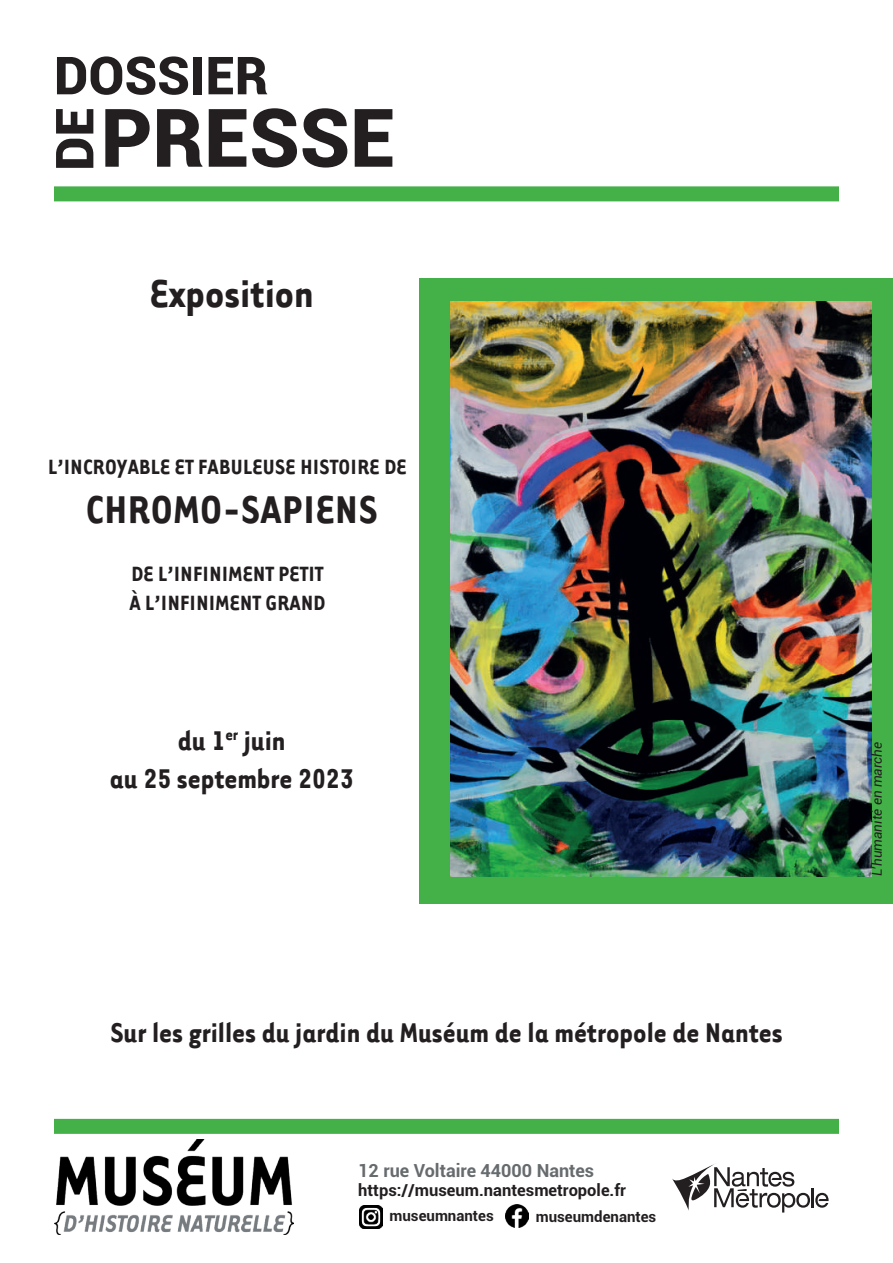
<style>
.page{position:relative;width:893px;height:1263px;background:#fff}
.page>*{position:absolute;margin:0;border:0;box-sizing:border-box;transform-origin:0 0}
.t1{font:900 81px "Roboto";color:#231f20}
.t2{font:900 52.5px "Roboto";color:#231f20}
.t3{font:700 45px "Tarzana Narrow";letter-spacing:.015em;color:#231f20}
.t4{font:700 31.5px/37.8px "Tarzana Narrow";color:#231f20;text-align:center}
.t5{font:700 24px/28.8px "Tarzana Narrow";letter-spacing:.015em;color:#231f20}
.t6{font:700 18px "Roboto";color:#666b6e}
.t7{font:700 16.5px "Roboto";color:#231f20}
.t8{font:700 15px "Roboto";color:#231f20}
.t9{font:italic 13.5px "Roboto";color:#231f20}
</style>
<div class="page">
<svg style="left:672px;top:1164px;width:157px;height:48px"></svg>
<div style="left:420px;top:279px;width:473px;height:625px;background:#44b048"></div>
<img style="left:450px;top:302px;width:422px;height:574px">
<div style="left:54px;top:186px;width:785px;height:15px;background:#44b048"></div>
<img style="left:55px;top:1140px;width:238px;height:95px">
<div style="left:54px;top:1119px;width:785px;height:15px;background:#44b048"></div>
<img style="left:360px;top:1205px;width:22px;height:23px">
<img style="left:506px;top:1205px;width:22px;height:22px">
<h2 class="t2" style="left:54px;top:38px;width:216px">DOSSIER</h2>
<h2 class="t2" style="left:38px;top:171px;width:65px;rotate:-90deg">DE</h2>
<h1 class="t1" style="left:101px;top:81px;width:296px">PRESSE</h1>
<h3 class="t3" style="left:150px;top:265px;width:165px">Exposition</h3>
<p class="t5" style="left:48px;top:451px;width:360px">L’INCROYABLE ET FABULEUSE HISTOIRE DE</p>
<h3 class="t3" style="left:86px;top:481px;width:293px">CHROMO-SAPIENS</h3>
<p class="t5" style="left:129px;top:558px;width:198px">DE L’INFINIMENT PETIT<br>À L’INFINIMENT GRAND</p>
<p class="t4" style="left:110px;top:720px;width:245px">du 1<sup>er</sup> juin<br>au 25 septembre 2023</p>
<p class="t4" style="left:110px;top:1012px;width:674px">Sur les grilles du jardin du Muséum de la métropole de Nantes</p>
<p class="t6" style="left:358px;top:1157px;width:237px">12 rue Voltaire 44000 Nantes</p>
<p class="t7" style="left:358px;top:1179px;width:269px">https://museum.nantesmetropole.fr</p>
<p class="t8" style="left:389px;top:1205px;width:106px">museumnantes</p>
<p class="t8" style="left:536px;top:1205px;width:122px">museumdenantes</p>
<p class="t9" style="left:868px;top:876px;width:136px;rotate:-90deg">L’humanité en marche</p>
</div>
